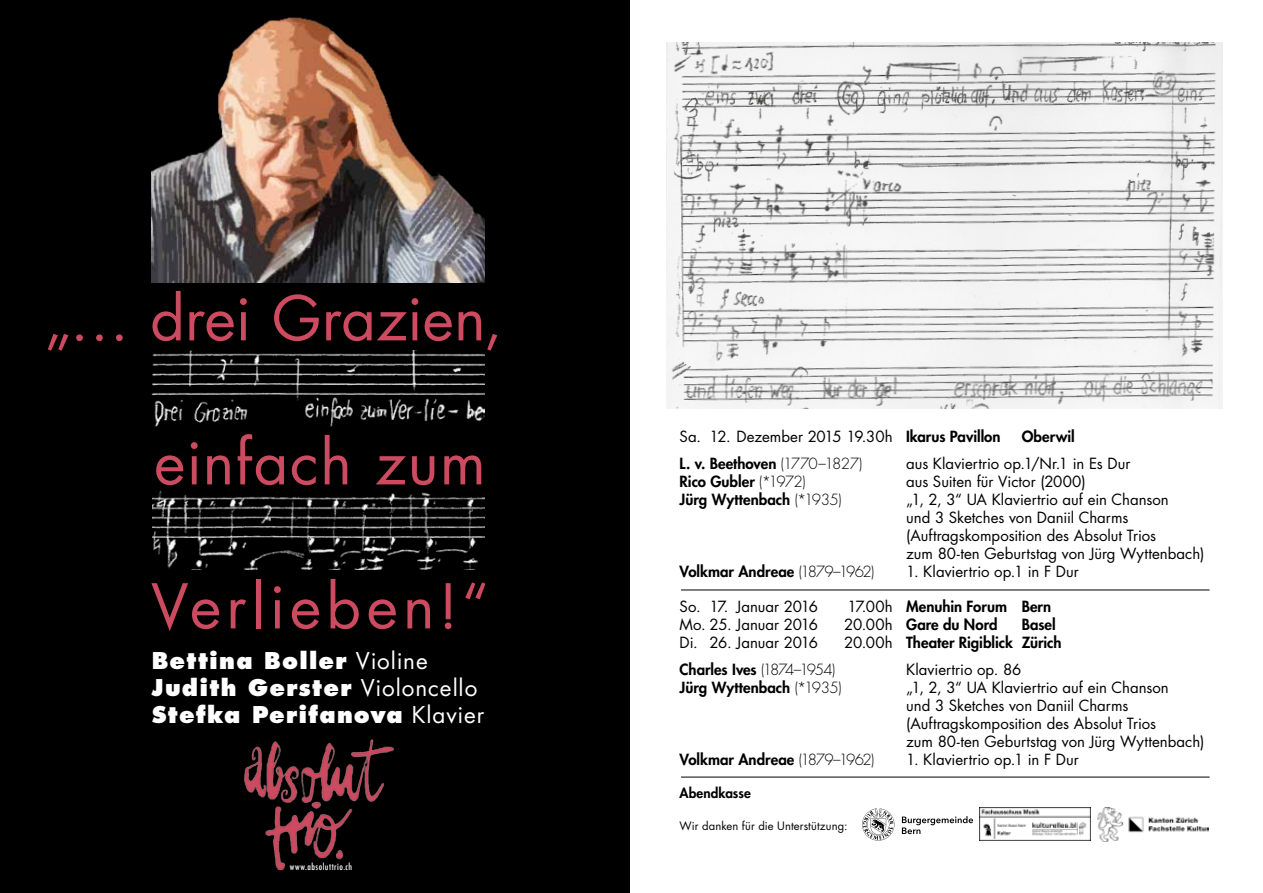
<style>
.page{position:relative;width:1263px;height:893px;background:#fff}
.page>*{position:absolute;margin:0;border:0;box-sizing:border-box;transform-origin:0 0}
.t1{font:60px "Futura";color:#cd4b60}
.t2{font:60px "Futura";letter-spacing:.085em;color:#cd4b60}
.t3{font:60px "Futura";letter-spacing:.02em;color:#cd4b60}
.t4{font:800 22.5px/27px "Futura";letter-spacing:.055em;color:#fff}
.t5{font:15px/18px "Futura";color:#000}
.t6{font:800 15px "Futura";color:#000}
.t7{font:800 13.5px "Futura";letter-spacing:.005em;color:#000}
.t8{font:11.25px "Futura";letter-spacing:.01em;color:#000}
.t9{font:500 condensed 9px "Futura";letter-spacing:.055em;color:#fff}
.s1{font-weight:400}
.s2{font-weight:800}
.s3{font-weight:300}
</style>
<div class="page">
<div style="left:0;top:0;width:629px;height:893px;background:#000"></div>
<img style="left:152px;top:17px;width:332px;height:266px">
<img style="left:151px;top:351px;width:333px;height:76px">
<img style="left:152px;top:492px;width:332px;height:78px">
<img style="left:244px;top:739px;width:150px;height:132px">
<img style="left:666px;top:43px;width:557px;height:365px">
<hr style="left:681px;top:777px;width:528px;height:1px;background:#000">
<hr style="left:681px;top:590px;width:528px;height:1px;background:#000">
<svg style="left:862px;top:808px;width:111px;height:33px"></svg>
<img style="left:980px;top:808px;width:111px;height:33px">
<img style="left:1097px;top:807px;width:111px;height:35px">
<h1 class="t1" style="left:44px;top:277px;width:460px">„… drei Grazien,</h1>
<h1 class="t3" style="left:154px;top:421px;width:333px">einfach zum</h1>
<h1 class="t2" style="left:151px;top:565px;width:339px">Verlieben!“</h1>
<h2 class="t4" style="left:152px;top:647px;width:334px">Bettina Boller <span class="s1">Violine<br></span>Judith Gerster <span class="s1">Violoncello<br></span>Stefka Perifanova <span class="s1">Klavier</span></h2>
<p class="t9" style="left:290px;top:861px;width:64px">www.absoluttrio.ch</p>
<p class="t5" style="left:680px;top:427px;width:322px">Sa. 12. Dezember 2015 19.30h <span class="s2">Ikarus Pavillon</span></p>
<p class="t6" style="left:1022px;top:426px;width:55px">Oberwil</p>
<p class="t6" style="left:680px;top:453px;width:184px">L. v. Beethoven <span class="s3">(1770–1827)</span></p>
<p class="t5" style="left:906px;top:454px;width:226px">aus Klaviertrio op.1/Nr.1 in Es Dur</p>
<p class="t6" style="left:680px;top:471px;width:128px">Rico Gubler <span class="s3">(*1972)</span></p>
<p class="t5" style="left:906px;top:472px;width:181px">aus Suiten für Victor (2000)</p>
<p class="t6" style="left:680px;top:489px;width:164px">Jürg Wyttenbach <span class="s3">(*1935)</span></p>
<p class="t5" style="left:906px;top:490px;width:300px">„1, 2, 3“ UA Klaviertrio auf ein Chanson<br>und 3 Sketches von Daniil Charms (Auftragskomposition des Absolut Trios<br>zum 80-ten Geburtstag von Jürg Wyttenbach)</p>
<p class="t6" style="left:680px;top:561px;width:196px">Volkmar Andreae <span class="s3">(1879–1962)</span></p>
<p class="t5" style="left:906px;top:562px;width:174px">1. Klaviertrio op.1 in F Dur</p>
<p class="t5" style="left:680px;top:597px;width:140px">So. 17. Januar 2016</p>
<p class="t6" style="left:847px;top:596px;width:205px"><span class="s1">17.00h</span> Menuhin Forum Bern</p>
<p class="t5" style="left:680px;top:615px;width:140px">Mo. 25. Januar 2016</p>
<p class="t6" style="left:844px;top:614px;width:155px"><span class="s1">20.00h</span> Gare du Nord</p>
<p class="t6" style="left:1022px;top:614px;width:36px">Basel</p>
<p class="t5" style="left:680px;top:633px;width:140px">Di. 26. Januar 2016</p>
<p class="t6" style="left:844px;top:632px;width:219px"><span class="s1">20.00h</span> Theater Rigiblick Zürich</p>
<p class="t6" style="left:680px;top:659px;width:157px">Charles Ives <span class="s3">(1874–1954)</span></p>
<p class="t5" style="left:906px;top:660px;width:117px">Klaviertrio op. 86</p>
<p class="t6" style="left:680px;top:677px;width:164px">Jürg Wyttenbach <span class="s3">(*1935)</span></p>
<p class="t5" style="left:906px;top:678px;width:300px">„1, 2, 3“ UA Klaviertrio auf ein Chanson<br>und 3 Sketches von Daniil Charms (Auftragskomposition des Absolut Trios<br>zum 80-ten Geburtstag von Jürg Wyttenbach)</p>
<p class="t6" style="left:680px;top:749px;width:196px">Volkmar Andreae <span class="s3">(1879–1962)</span></p>
<p class="t5" style="left:906px;top:750px;width:174px">1. Klaviertrio op.1 in F Dur</p>
<p class="t7" style="left:680px;top:784px;width:73px">Abendkasse</p>
<p class="t8" style="left:680px;top:818px;width:169px">Wir danken für die Unterstützung:</p>
</div>
